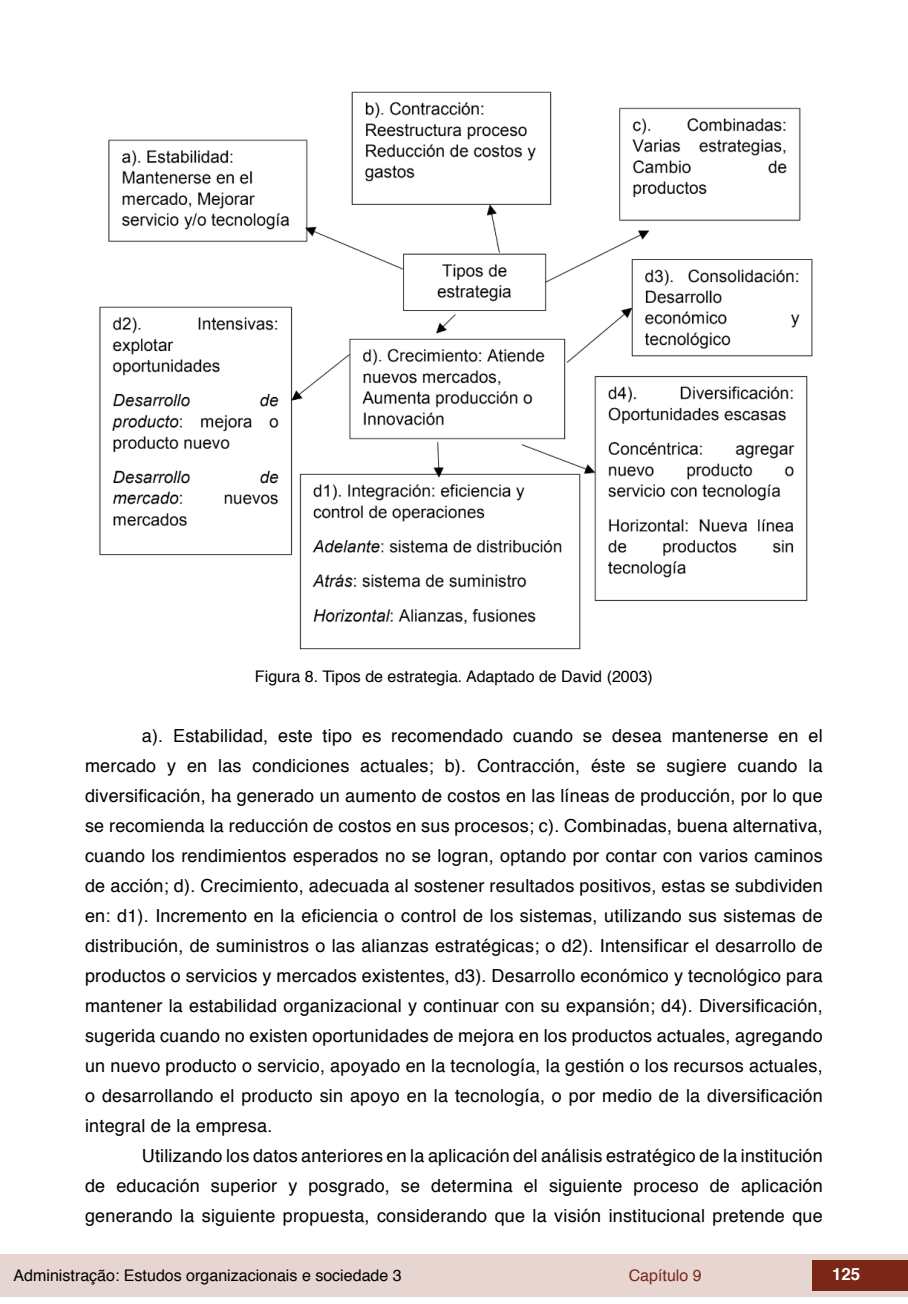
<style>
.page{position:relative;width:908px;height:1304px;background:#fff}
.page>*{position:absolute;margin:0;border:0;box-sizing:border-box;transform-origin:0 0}
.t1{font:18px/30px "Helvetica";letter-spacing:.01em;color:#000;text-align:justify}
.t2{font:700 16.8px "Helvetica";color:#fff}
.t3{font:16px "Helvetica";color:#000}
.t4{font:16px "Helvetica";color:#7a2717}
</style>
<div class="page">
<div style="left:0;top:1254px;width:906px;height:43px;background:#e6d5d1"></div>
<div style="left:812px;top:1261px;width:95px;height:30px;background:#7a2717"></div>
<img style="left:99px;top:91px;width:714px;height:559px">
<p class="t3" style="left:255px;top:664px;width:399px">Figura 8. Tipos de estrategia. Adaptado de David (2003)</p>
<p class="t1" style="left:85px;top:721px;width:738px;text-indent:57px">a). Estabilidad, este tipo es recomendado cuando se desea mantenerse en el mercado y en las condiciones actuales; b). Contracción, éste se sugiere cuando la diversificación, ha generado un aumento de costos en las líneas de producción, por lo que se recomienda la reducción de costos en sus procesos; c). Combinadas, buena alternativa, cuando los rendimientos esperados no se logran, optando por contar con varios caminos de acción; d). Crecimiento, adecuada al sostener resultados positivos, estas se subdividen en: d1). Incremento en la eficiencia o control de los sistemas, utilizando sus sistemas de distribución, de suministros o las alianzas estratégicas; o d2). Intensificar el desarrollo de productos o servicios y mercados existentes, d3). Desarrollo económico y tecnológico para mantener la estabilidad organizacional y continuar con su expansión; d4). Diversificación, sugerida cuando no existen oportunidades de mejora en los productos actuales, agregando un nuevo producto o servicio, apoyado en la tecnología, la gestión o los recursos actuales, o desarrollando el producto sin apoyo en la tecnología, o por medio de la diversificación integral de la empresa.</p>
<p class="t1" style="left:85px;top:1141px;width:738px;text-indent:57px">Utilizando los datos anteriores en la aplicación del análisis estratégico de la institución de educación superior y posgrado, se determina el siguiente proceso de aplicación generando la siguiente propuesta, considerando que la visión institucional pretende que</p>
<p class="t3" style="left:14px;top:1263px;width:389px">Administração: Estudos organizacionais e sociedade 3</p>
<p class="t4" style="left:628px;top:1263px;width:74px">Capítulo 9</p>
<p class="t2" style="left:831px;top:1261px;width:30px">125</p>
</div>
